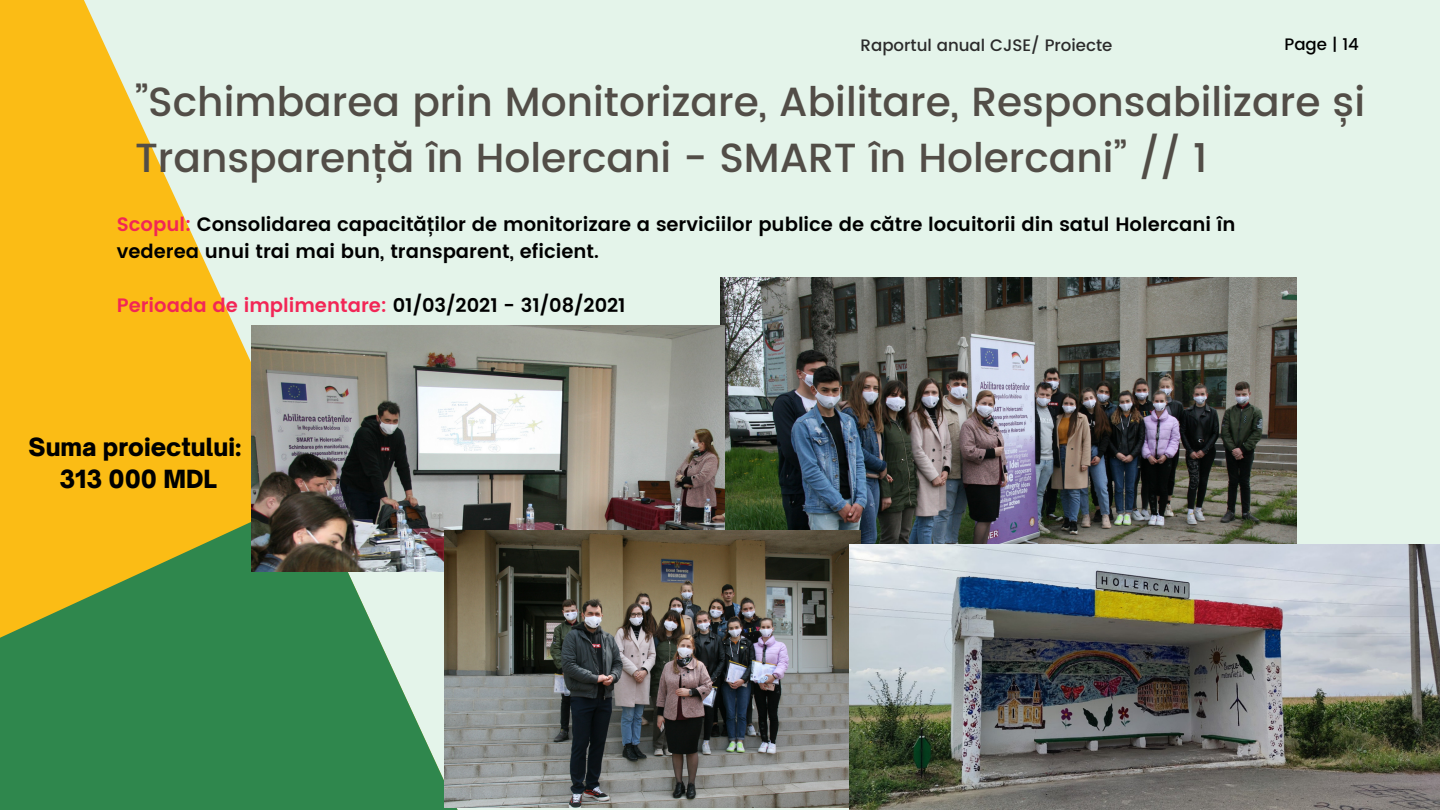
<style>
.page{position:relative;width:1440px;height:810px;background:#e4f4ea}
.page>*{position:absolute;margin:0;border:0;box-sizing:border-box;transform-origin:0 0}
.t1{font:500 40.7px/56.2px "Poppins";color:#524d47}
.t2{font:900 23.9px "Open Sauce One";color:#000}
.t3{font:600 19.4px/27px "Poppins";color:#000}
.t4{font:600 19.4px "Poppins";color:#f22656}
.t5{font:500 16.6px "Poppins";color:#2b2b2b}
.t6{font:500 16.6px "Poppins";color:#000}
.s1{color:#f22656}
.s2{color:#000}
</style>
<div class="page">
<svg style="left:0;top:0;width:478px;height:494px"></svg>
<svg style="left:0;top:494px;width:458px;height:316px;fill:#2f874d"></svg>
<img style="left:720px;top:277px;width:577px;height:267px">
<img style="left:252px;top:326px;width:472px;height:246px">
<img style="left:445px;top:530px;width:416px;height:278px">
<img style="left:850px;top:544px;width:590px;height:266px">
<p class="t5" style="left:861px;top:35px;width:253px">Raportul anual CJSE/ Proiecte</p>
<p class="t6" style="left:1285px;top:35px;width:76px">Page | 14</p>
<p class="t1" style="left:135px;top:73px;width:1232px">”Schimbarea prin Monitorizare, Abilitare, Responsabilizare și<br>Transparență în Holercani - SMART în Holercani” // 1</p>
<p class="t3" style="left:117px;top:211px;width:1120px"><span class="s1">Scopul:</span> Consolidarea capacităților de monitorizare a serviciilor publice de către locuitorii din satul Holercani în vederea unui trai mai bun, transparent, eficient.</p>
<p class="t4" style="left:117px;top:294px;width:510px">Perioada de implimentare: <span class="s2">01/03/2021 - 31/08/2021</span></p>
<p class="t2" style="left:29px;top:432px;width:214px">Suma proiectului:</p>
<p class="t2" style="left:59px;top:465px;width:159px">313 000 MDL</p>
</div>
